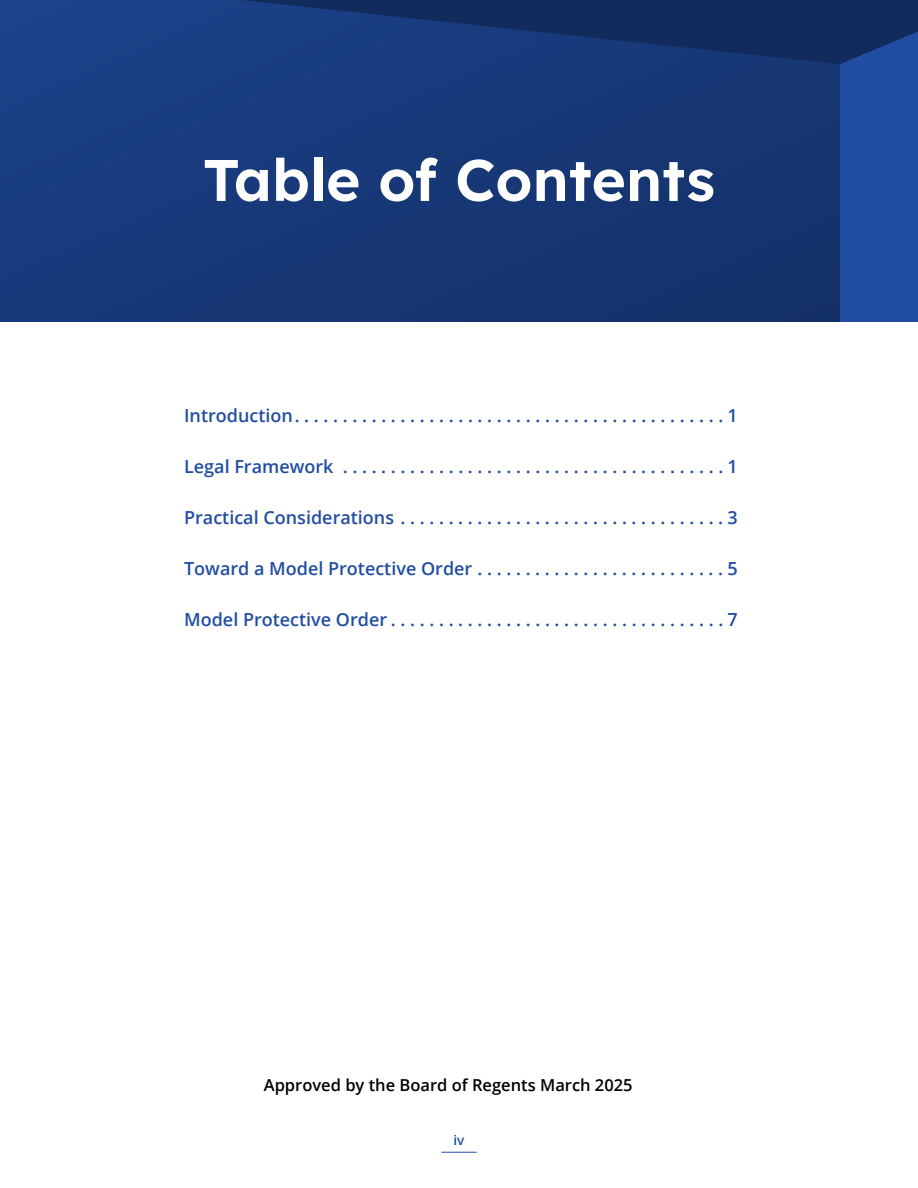
<style>
.page{position:relative;width:918px;height:1188px;background:#fff}
.page>*{position:absolute;margin:0;border:0;box-sizing:border-box;transform-origin:0 0}
.t1{font:58.5px "Lexend";color:#fff}
.TOC_H1{font:600 18px "Open Sans";color:#214da2}
.Body_Copy{font:600 16.5px "Open Sans";color:#000}
.t2{font:600 13.5px "Open Sans";color:#214da2}
</style>
<div class="page">
<svg style="left:0;top:0;width:840px;height:322px;background:#173776"></svg>
<svg style="left:840px;top:0;width:78px;height:322px;background:#1e4797"></svg>
<hr style="left:441px;top:1152px;width:36px;height:1px;background:#214da2">
<h1 class="t1" style="left:203px;top:138px;width:514px">Table of Contents</h1>
<p class="TOC_H1" style="left:184px;top:403px;width:555px">Introduction . . . . . . . . . . . . . . . . . . . . . . . . . . . . . . . . . . . . . . . . . . . . 1</p>
<p class="TOC_H1" style="left:184px;top:454px;width:555px">Legal Framework . . . . . . . . . . . . . . . . . . . . . . . . . . . . . . . . . . . . . . . 1</p>
<p class="TOC_H1" style="left:184px;top:505px;width:555px">Practical Considerations . . . . . . . . . . . . . . . . . . . . . . . . . . . . . . . . . 3</p>
<p class="TOC_H1" style="left:184px;top:556px;width:555px">Toward a Model Protective Order . . . . . . . . . . . . . . . . . . . . . . . . . 5</p>
<p class="TOC_H1" style="left:184px;top:607px;width:555px">Model Protective Order . . . . . . . . . . . . . . . . . . . . . . . . . . . . . . . . . . 7</p>
<p class="Body_Copy" style="left:264px;top:1074px;width:370px">Approved by the Board of Regents March 2025</p>
<p class="t2" style="left:454px;top:1131px;width:12px">iv</p>
</div>
